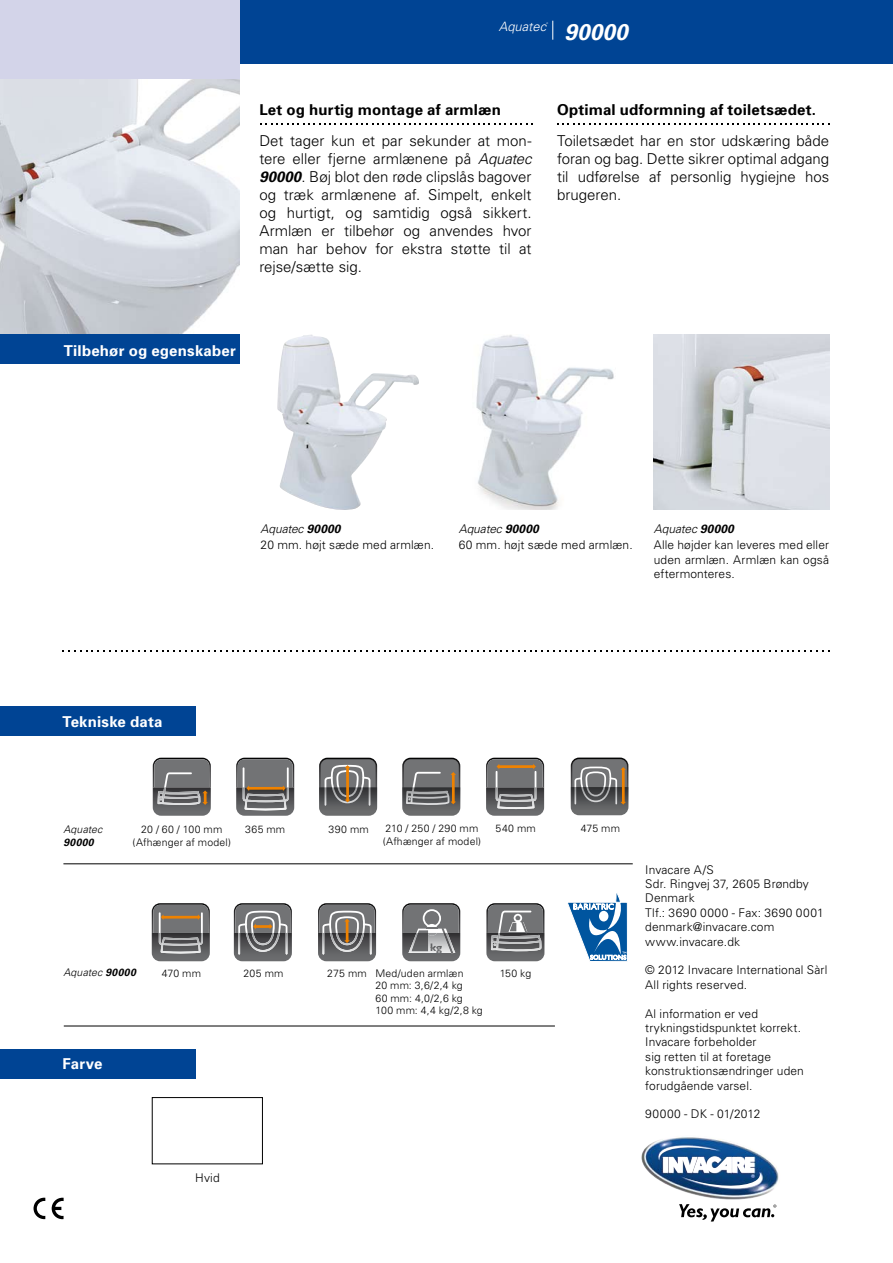
<style>
.page{position:relative;width:893px;height:1263px;background:#fff}
.page>*{position:absolute;margin:0;border:0;box-sizing:border-box;transform-origin:0 0}
.t1{font:italic 700 22.8px "Univers";color:#fff}
.t2{font:300 15px/18px "Univers";color:#000;text-align:justify}
.t3{font:700 15px "Univers";letter-spacing:.015em;color:#000}
.t4{font:700 15px "Univers";letter-spacing:.015em;color:#fff}
.t5{font:italic 300 12.9px "Univers";color:#fff}
.t6{font:300 12px/14.4px "Univers";letter-spacing:.01em;color:#000}
.t7{font:700 10.95px "Gill Sans";color:#727375}
.t8{font:300 10.5px/12.6px "Univers";letter-spacing:.015em;color:#000}
.t9{font:italic 300 10.5px "Univers";letter-spacing:.015em;color:#000}
.t10{font:italic 700 10.5px "Univers";letter-spacing:.03em;color:#000}
.t11{font:italic 300 2.25px "Univers";color:#fff}
.s1{font-style:italic}
.s2{font-weight:700;font-style:italic}
.s3{font-weight:700}
</style>
<div class="page">
<div style="left:227px;top:0;width:666px;height:64px;background:#004494"></div>
<img style="left:0;top:79px;width:239px;height:255px">
<img style="left:641px;top:1137px;width:138px;height:63px">
<img style="left:658px;top:1143px;width:104px;height:48px">
<svg style="left:679px;top:1204px;width:97px;height:17px"></svg>
<div style="left:0;top:706px;width:196px;height:30px;background:#004494"></div>
<svg style="left:62px;top:651px;width:767px;height:1px"></svg>
<img style="left:277px;top:334px;width:142px;height:176px">
<svg style="left:260px;top:123px;width:273px;height:1px"></svg>
<svg style="left:557px;top:123px;width:272px;height:1px"></svg>
<img style="left:476px;top:335px;width:138px;height:175px">
<img style="left:654px;top:334px;width:175px;height:176px">
<svg style="left:552px;top:21px;width:1px;height:19px"></svg>
<div style="left:152px;top:1097px;width:111px;height:67px;border:1px solid #000"></div>
<div style="left:0;top:1049px;width:196px;height:29px;background:#004494"></div>
<div style="left:0;top:334px;width:239px;height:30px;background:#004494"></div>
<hr style="left:63px;top:863px;width:570px;height:1px;background:#000">
<img style="left:153px;top:805px;width:58px;height:11px">
<svg style="left:153px;top:758px;width:58px;height:47px;background:#787777"></svg>
<img style="left:236px;top:810px;width:58px;height:6px">
<svg style="left:236px;top:758px;width:58px;height:52px;background:#7a7774"></svg>
<svg style="left:319px;top:758px;width:58px;height:58px;background:#777572"></svg>
<svg style="left:402px;top:758px;width:58px;height:58px;background:#747270"></svg>
<img style="left:486px;top:809px;width:58px;height:7px">
<svg style="left:486px;top:758px;width:58px;height:51px;background:#777471"></svg>
<svg style="left:571px;top:757px;width:57px;height:58px;background:#757370"></svg>
<img style="left:234px;top:954px;width:58px;height:7px">
<svg style="left:234px;top:903px;width:58px;height:51px;background:#7c7a7a"></svg>
<img style="left:318px;top:954px;width:58px;height:7px">
<svg style="left:318px;top:903px;width:58px;height:51px;background:#7d7b7a"></svg>
<hr style="left:64px;top:1026px;width:491px;height:1px;background:#000">
<div style="left:0;top:0;width:239px;height:79px;background:#d3d4e9"></div>
<img style="left:402px;top:954px;width:58px;height:7px">
<svg style="left:402px;top:903px;width:58px;height:51px;background:#818183"></svg>
<img style="left:486px;top:951px;width:58px;height:10px">
<svg style="left:486px;top:903px;width:58px;height:48px;background:#7f8082"></svg>
<img style="left:152px;top:953px;width:58px;height:8px">
<svg style="left:152px;top:903px;width:58px;height:50px;background:#787571"></svg>
<svg style="left:567px;top:893px;width:61px;height:69px"></svg>
<svg style="left:52px;top:1198px;width:12px;height:21px"></svg>
<svg style="left:34px;top:1198px;width:11px;height:21px"></svg>
<p class="t5" style="left:499px;top:18px;width:49px">Aquatec</p>
<p class="t11" style="left:546px;top:22px;width:3px">®</p>
<h1 class="t1" style="left:564px;top:18px;width:65px">90000</h1>
<p class="t3" style="left:259px;top:100px;width:243px">Let og hurtig montage af armlæn</p>
<p class="t2" style="left:259px;top:131px;width:274px">Det tager kun et par sekunder at mon&shy;tere eller fjerne armlænene på <span class="s1">Aquatec </span><span class="s2">90000</span>. Bøj blot den røde clipslås bagover og træk armlænene af. Simpelt, enkelt og hurtigt, og samtidig også sikkert.<br>Armlæn er tilbehør og anvendes hvor man har behov for ekstra støtte til at rejse/sætte sig.</p>
<p class="t3" style="left:557px;top:100px;width:261px">Optimal udformning af toiletsædet.</p>
<p class="t2" style="left:557px;top:131px;width:274px">Toiletsædet har en stor udskæring både foran og bag. Dette sikrer optimal adgang til udførelse af personlig hygiejne hos brugeren.</p>
<p class="t4" style="left:64px;top:341px;width:174px">Tilbehør og egenskaber</p>
<p class="t4" style="left:63px;top:712px;width:102px">Tekniske data</p>
<p class="t6" style="left:260px;top:520px;width:175px;line-height:16.5px"><span class="s1">Aquatec</span> <span class="s2">90000<br></span>20 mm. højt sæde med armlæn.</p>
<p class="t6" style="left:459px;top:520px;width:175px;line-height:16.5px"><span class="s1">Aquatec</span> <span class="s2">90000<br></span>60 mm. højt sæde med armlæn.</p>
<p class="t6" style="left:654px;top:520px;width:177px;line-height:16.5px"><span class="s1">Aquatec</span> <span class="s2">90000<br></span>Alle højder kan leveres med eller</p>
<p class="t6" style="left:654px;top:552px;width:177px">uden armlæn. Armlæn kan også eftermonteres.</p>
<p class="t9" style="left:63px;top:823px;width:41px">Aquatec</p>
<p class="t10" style="left:63px;top:836px;width:32px">90000</p>
<p class="t8" style="left:133px;top:823px;width:100px;text-align:center">20 / 60 / 100 mm (Afhænger af model)</p>
<p class="t8" style="left:245px;top:823px;width:42px">365 mm</p>
<p class="t8" style="left:329px;top:823px;width:42px">390 mm</p>
<p class="t8" style="left:383px;top:822px;width:100px">210 / 250 / 290 mm (Afhænger af model)</p>
<p class="t8" style="left:496px;top:822px;width:42px">540 mm</p>
<p class="t8" style="left:581px;top:822px;width:41px">475 mm</p>
<p class="t7" style="left:430px;top:941px;width:13px">kg</p>
<p class="t9" style="left:63px;top:965px;width:74px">Aquatec <span class="s3">90000</span></p>
<p class="t8" style="left:244px;top:966px;width:41px">205 mm</p>
<p class="t8" style="left:375px;top:966px;width:109px;text-indent:-48px">275 mm Med/uden armlæn<br>20 mm: 3,6/2,4 kg<br>60 mm: 4,0/2,6 kg<br>100 mm: 4,4 kg/2,8 kg</p>
<p class="t8" style="left:162px;top:966px;width:41px">470 mm</p>
<p class="t8" style="left:500px;top:966px;width:33px">150 kg</p>
<p class="t4" style="left:63px;top:1054px;width:41px">Farve</p>
<p class="t6" style="left:195px;top:1170px;width:26px">Hvid</p>
<p class="t6" style="left:645px;top:862px;width:180px">Invacare A/S<br>Sdr. Ringvej 37, 2605 Brøndby<br>Denmark<br>Tlf.: 3690 0000 - Fax: 3690 0001 denmark@invacare.com www.invacare.dk</p>
<p class="t6" style="left:645px;top:962px;width:184px">© 2012 Invacare International Sàrl<br>All rights reserved.</p>
<p class="t6" style="left:645px;top:1006px;width:160px">Al information er ved trykningstidspunktet korrekt.<br>Invacare forbeholder<br>sig retten til at foretage konstruktionsændringer uden forudgående varsel.</p>
<p class="t6" style="left:645px;top:1106px;width:117px">90000 - DK - 01/2012</p>
</div>
